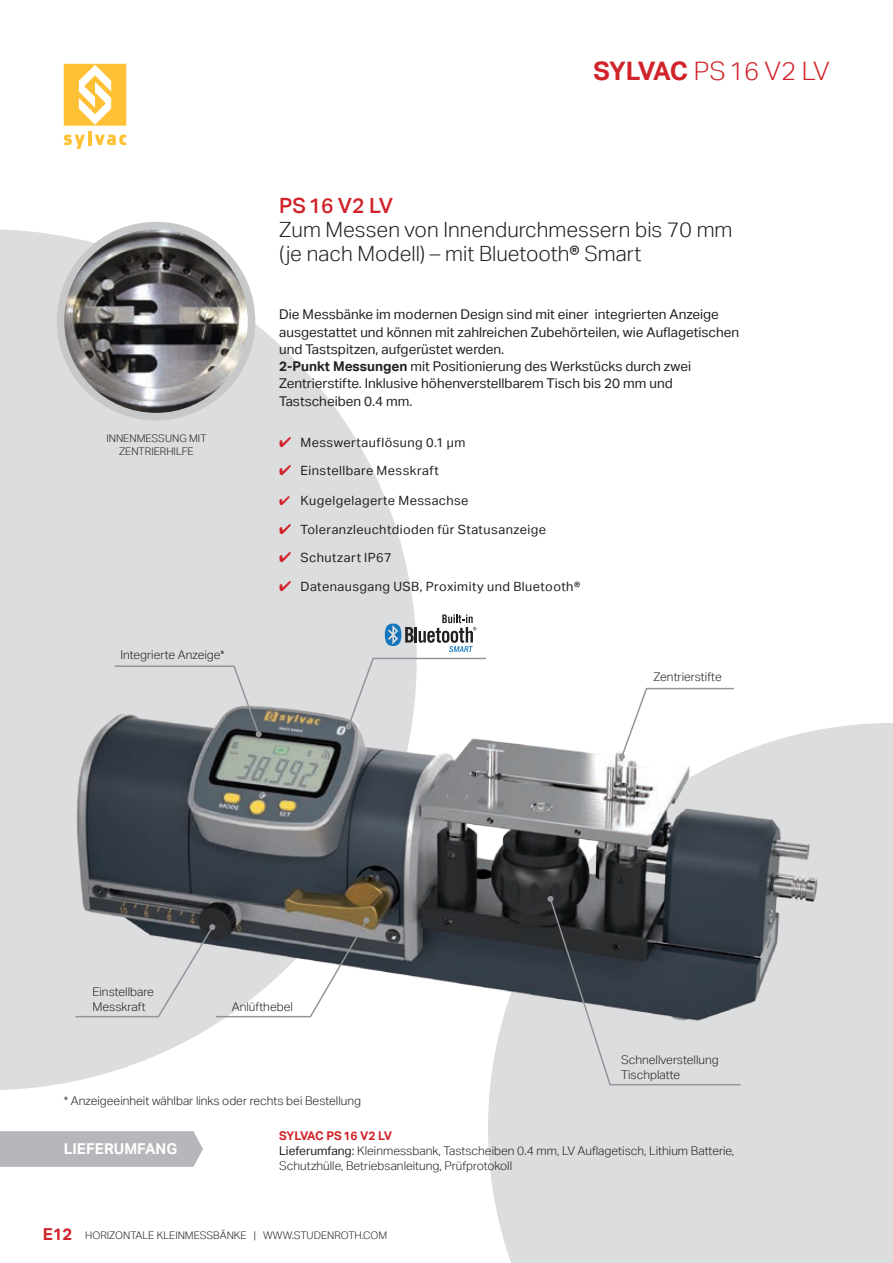
<style>
.page{position:relative;width:893px;height:1263px;background:#fff}
.page>*{position:absolute;margin:0;border:0;box-sizing:border-box;transform-origin:0 0}
.t1{font:300 25.5px "Aktiv Grotesk";color:#d1232a}
.t2{font:300 21px/24px "Aktiv Grotesk";color:#231f20}
.t3{font:500 21px "Aktiv Grotesk";color:#d1232a}
.t4{font:700 15px "Aktiv Grotesk";color:#fff}
.t5{font:13.5px/17.2px "Aktiv Grotesk";color:#231f20}
.t6{font:12.75px "Aktiv Grotesk";letter-spacing:.035em;color:#231f20}
.t7{font:300 12px/15px "Aktiv Grotesk";color:#231f20}
.t8{font:300 10.5px/12.8px "Aktiv Grotesk";color:#231f20;text-align:center}
.s1{font-weight:700}
.s2{font-weight:500}
.s3{color:#d1232a}
.s4{font-weight:700;color:#d1232a}
.s5{font-weight:400}
.s6{font-weight:700;font-size:16.5px;color:#d1232a}
</style>
<div class="page">
<hr style="left:88px;top:131px;width:3px;height:14px;background:#fec135">
<svg style="left:95px;top:134px;width:31px;height:11px"></svg>
<svg style="left:64px;top:135px;width:21px;height:14px"></svg>
<svg style="left:64px;top:64px;width:62px;height:62px"></svg>
<div style="left:488px;top:1023px;width:405px;height:240px;background:#dcdddf"></div>
<svg style="left:0;top:1131px;width:203px;height:36px;background:#b8b9bd"></svg>
<svg style="left:0;top:229px;width:408px;height:861px;fill:#dcdddf"></svg>
<img style="left:61px;top:228px;width:191px;height:186px">
<div style="left:57px;top:222px;width:198px;height:198px;border:8px solid #c7c8ca;border-radius:50%"></div>
<img style="left:36px;top:571px;width:857px;height:452px">
<svg style="left:547px;top:896px;width:195px;height:190px;background:#767a7f"></svg>
<svg style="left:619px;top:687px;width:116px;height:72px"></svg>
<svg style="left:113px;top:665px;width:149px;height:72px;background:#b6b8bb"></svg>
<svg style="left:345px;top:614px;width:142px;height:115px"></svg>
<svg style="left:74px;top:917px;width:295px;height:101px"></svg>
<h1 class="t1" style="left:593px;top:57px;width:238px"><span class="s1">SYLVAC</span> PS16 V2 LV</h1>
<p class="t8" style="left:106px;top:432px;width:102px">INNENMESSUNG MIT<br>ZENTRIERHILFE</p>
<p class="t7" style="left:120px;top:647px;width:106px">Integrierte Anzeige*</p>
<h2 class="t3" style="left:279px;top:193px;width:116px">PS16 V2 LV</h2>
<h2 class="t2" style="left:279px;top:218px;width:455px">Zum Messen von Innendurchmessern bis 70 mm (je nach Modell) – mit Bluetooth<span class="s2">®</span> Smart</h2>
<p class="t5" style="left:279px;top:306px;width:461px">Die Messbänke im modernen Design sind mit einer integrierten Anzeige ausgestattet und können mit zahlreichen Zubehörteilen, wie Auflagetischen und Tastspitzen, aufgerüstet werden.<br><span class="s1">2-Punkt Messungen</span> mit Positionierung des Werkstücks durch zwei Zentrierstifte. Inklusive höhenverstellbarem Tisch bis 20 mm und Tastscheiben 0.4 mm.</p>
<p class="t6" style="left:279px;top:435px;width:188px"><span class="s3">✔</span> Messwertauflösung 0.1 µm</p>
<p class="t6" style="left:279px;top:463px;width:161px"><span class="s3">✔</span> Einstellbare Messkraft</p>
<p class="t6" style="left:279px;top:493px;width:191px"><span class="s3">✔</span> Kugelgelagerte Messachse</p>
<p class="t6" style="left:279px;top:522px;width:268px"><span class="s3">✔</span> Toleranzleuchtdioden für Statusanzeige</p>
<p class="t6" style="left:279px;top:550px;width:114px"><span class="s3">✔</span> Schutzart IP67</p>
<p class="t6" style="left:279px;top:579px;width:302px"><span class="s3">✔</span> Datenausgang USB, Proximity und Bluetooth<span class="s2">®</span></p>
<p class="t7" style="left:653px;top:670px;width:70px">Zentrierstifte</p>
<p class="t7" style="left:92px;top:984px;width:63px">Einstellbare<br>Messkraft</p>
<p class="t7" style="left:232px;top:999px;width:63px">Anlüfthebel</p>
<p class="t7" style="left:64px;top:1093px;width:299px">* Anzeigeeinheit wählbar links oder rechts bei Bestellung</p>
<p class="t7" style="left:621px;top:1052px;width:99px">Schnellverstellung<br>Tischplatte</p>
<p class="t4" style="left:64px;top:1139px;width:115px">LIEFERUMFANG</p>
<p class="t7" style="left:279px;top:1128px;width:457px"><span class="s4">SYLVAC PS16 V2 LV<br></span><span class="s5">Lieferumfang:</span> Kleinmessbank, Tastscheiben 0.4 mm, LV Auflagetisch, Lithium Batterie,<br>Schutzhülle, Betriebsanleitung, Prüfprotokoll</p>
<p class="t8" style="left:43px;top:1229px;width:346px"><span class="s6">E12</span> HORIZONTALE KLEINMESSBÄNKE | WWW.STUDENROTH.COM</p>
</div>
